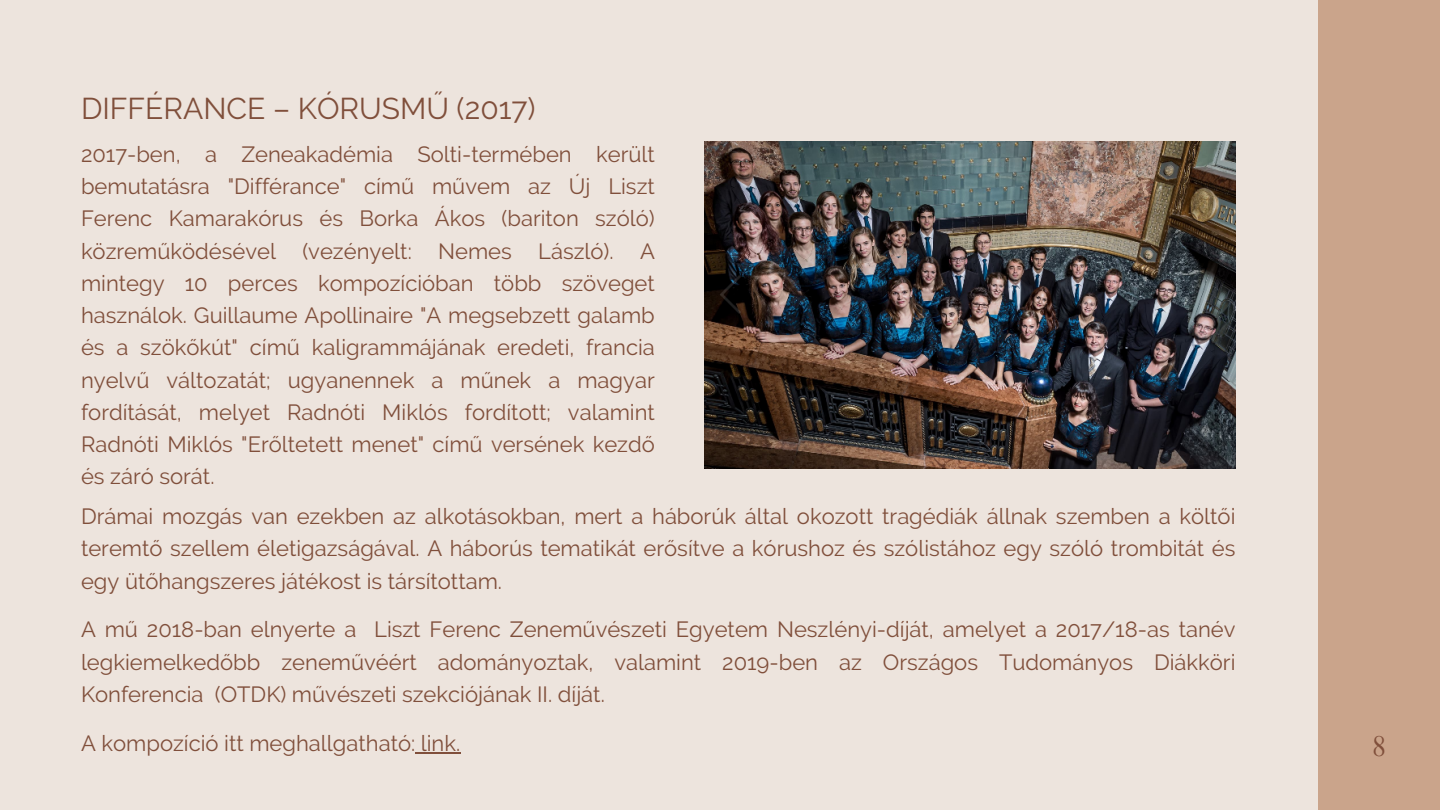
<style>
.page{position:relative;width:1440px;height:810px;background:#ede4dd}
.page>*{position:absolute;margin:0;border:0;box-sizing:border-box;transform-origin:0 0}
.t1{font:30px "Raleway";color:#804f3b}
.t2{font:30px "Cardo";color:#804f3b}
.t3{font:22px/32.2px "Raleway";color:#804f3b;text-align:justify}
</style>
<div class="page">
<div style="left:1318px;top:0;width:122px;height:810px;background:#caa48b"></div>
<img style="left:705px;top:141px;width:531px;height:328px">
<hr style="left:415px;top:752px;width:45px;height:2px;background:#804f3b">
<p class="t1" style="left:81px;top:91px;width:456px">DIFFÉRANCE – KÓRUSMŰ (2017)</p>
<p class="t3" style="left:81px;top:138px;width:575px">2017-ben, a Zeneakadémia Solti-termében került bemutatásra "Différance" című művem az Új Liszt Ferenc Kamarakórus és Borka Ákos (bariton szóló) közreműködésével (vezényelt: Nemes László). A mintegy 10 perces kompozícióban több szöveget használok. Guillaume Apollinaire "A megsebzett galamb és a szökőkút" című kaligrammájának eredeti, francia nyelvű változatát; ugyanennek a műnek a magyar fordítását, melyet Radnóti Miklós fordított; valamint Radnóti Miklós "Erőltetett menet" című versének kezdő és záró sorát.</p>
<p class="t3" style="left:81px;top:500px;width:1156px">Drámai mozgás van ezekben az alkotásokban, mert a háborúk által okozott tragédiák állnak szemben a költői teremtő szellem életigazságával. A háborús tematikát erősítve a kórushoz és szólistához egy szóló trombitát és egy ütőhangszeres játékost is társítottam.</p>
<p class="t3" style="left:81px;top:613px;width:1156px">A mű 2018-ban elnyerte a Liszt Ferenc Zeneművészeti Egyetem Neszlényi-díját, amelyet a 2017/18-as tanév legkiemelkedőbb zeneművéért adományoztak, valamint 2019-ben az Országos Tudományos Diákköri Konferencia (OTDK) művészeti szekciójának II. díját.</p>
<p class="t3" style="left:81px;top:727px;width:381px">A kompozíció itt meghallgatható: link.</p>
<p class="t2" style="left:1371px;top:726px;width:17px">8</p>
</div>
